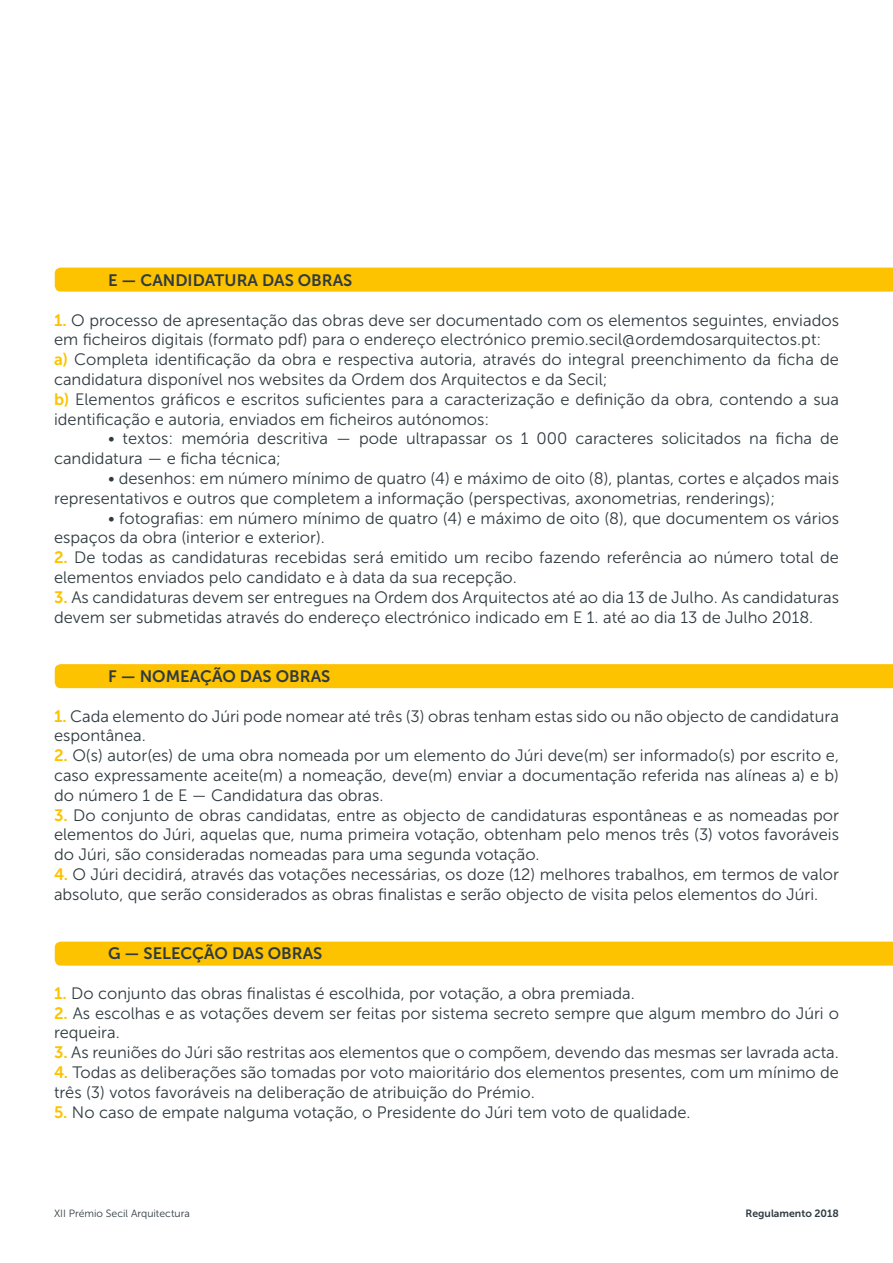
<style>
.page{position:relative;width:893px;height:1263px;background:#fff}
.page>*{position:absolute;margin:0;border:0;box-sizing:border-box;transform-origin:0 0}
.t1{font:16.5px/19.8px "Museo Sans 300";color:#303b40}
.t2{font:16.5px "Museo Sans 700";color:#303b40}
.t3{font:10.5px "Museo Sans 300";color:#303b40}
.t4{font:10.5px "Museo Sans 700";color:#303b40}
.s1{font-family:"Museo Sans 700";color:#fdc300}
</style>
<div class="page">
<div style="left:55px;top:664px;width:838px;height:24px;background:#fdc300"></div>
<svg style="left:55px;top:941px;width:838px;height:25px;background:#fdc50a"></svg>
<div style="left:55px;top:268px;width:838px;height:24px;background:#fdc300"></div>
<p class="t2" style="left:108px;top:271px;width:246px">E — CANDIDATURA DAS OBRAS</p>
<p class="t1" style="left:54px;top:310px;width:786px"><span class="s1">1.</span> O processo de apresentação das obras deve ser documentado com os elementos seguintes, enviados em ficheiros digitais (formato pdf) para o endereço electrónico premio.secil@ordemdosarquitectos.pt: <span class="s1">a)</span> Completa identificação da obra e respectiva autoria, através do integral preenchimento da ficha de candidatura disponível nos websites da Ordem dos Arquitectos e da Secil;<br><span class="s1">b)</span> Elementos gráficos e escritos suficientes para a caracterização e definição da obra, contendo a sua identificação e autoria, enviados em ficheiros autónomos:</p>
<p class="t1" style="left:54px;top:429px;width:786px;text-indent:54px">• textos: memória descritiva — pode ultrapassar os 1 000 caracteres solicitados na ficha de candidatura — e ficha técnica;</p>
<p class="t1" style="left:54px;top:468px;width:786px;text-indent:54px">• desenhos: em número mínimo de quatro (4) e máximo de oito (8), plantas, cortes e alçados mais representativos e outros que completem a informação (perspectivas, axonometrias, renderings);</p>
<p class="t1" style="left:54px;top:508px;width:787px;text-indent:54px">• fotografias: em número mínimo de quatro (4) e máximo de oito (8), que documentem os vários espaços da obra (interior e exterior).</p>
<p class="t1" style="left:54px;top:548px;width:786px"><span class="s1">2.</span> De todas as candidaturas recebidas será emitido um recibo fazendo referência ao número total de elementos enviados pelo candidato e à data da sua recepção.</p>
<p class="t1" style="left:54px;top:587px;width:786px"><span class="s1">3.</span> As candidaturas devem ser entregues na Ordem dos Arquitectos até ao dia 13 de Julho. As candidaturas devem ser submetidas através do endereço electrónico indicado em E 1. até ao dia 13 de Julho 2018.</p>
<p class="t2" style="left:108px;top:667px;width:224px">F — NOMEAÇÃO DAS OBRAS</p>
<p class="t1" style="left:54px;top:706px;width:786px"><span class="s1">1.</span> Cada elemento do Júri pode nomear até três (3) obras tenham estas sido ou não objecto de candidatura espontânea.</p>
<p class="t1" style="left:54px;top:746px;width:786px;text-align:justify"><span class="s1">2.</span> O(s) autor(es) de uma obra nomeada por um elemento do Júri deve(m) ser informado(s) por escrito e, caso expressamente aceite(m) a nomeação, deve(m) enviar a documentação referida nas alíneas a) e b) do número 1 de E — Candidatura das obras.</p>
<p class="t1" style="left:54px;top:805px;width:786px;text-align:justify"><span class="s1">3.</span> Do conjunto de obras candidatas, entre as objecto de candidaturas espontâneas e as nomeadas por elementos do Júri, aquelas que, numa primeira votação, obtenham pelo menos três (3) votos favoráveis do Júri, são consideradas nomeadas para uma segunda votação.</p>
<p class="t1" style="left:54px;top:864px;width:787px"><span class="s1">4.</span> O Júri decidirá, através das votações necessárias, os doze (12) melhores trabalhos, em termos de valor absoluto, que serão considerados as obras finalistas e serão objecto de visita pelos elementos do Júri.</p>
<p class="t2" style="left:108px;top:944px;width:216px">G — SELECÇÃO DAS OBRAS</p>
<p class="t1" style="left:54px;top:983px;width:582px"><span class="s1">1.</span> Do conjunto das obras finalistas é escolhida, por votação, a obra premiada.</p>
<p class="t1" style="left:54px;top:1003px;width:786px"><span class="s1">2.</span> As escolhas e as votações devem ser feitas por sistema secreto sempre que algum membro do Júri o requeira.</p>
<p class="t1" style="left:54px;top:1043px;width:786px"><span class="s1">3.</span> As reuniões do Júri são restritas aos elementos que o compõem, devendo das mesmas ser lavrada acta.</p>
<p class="t1" style="left:54px;top:1062px;width:786px"><span class="s1">4.</span> Todas as deliberações são tomadas por voto maioritário dos elementos presentes, com um mínimo de três (3) votos favoráveis na deliberação de atribuição do Prémio.</p>
<p class="t1" style="left:54px;top:1102px;width:638px"><span class="s1">5.</span> No caso de empate nalguma votação, o Presidente do Júri tem voto de qualidade.</p>
<p class="t3" style="left:54px;top:1207px;width:137px">XII Prémio Secil Arquitectura</p>
<p class="t4" style="left:746px;top:1207px;width:95px">Regulamento 2018</p>
</div>
